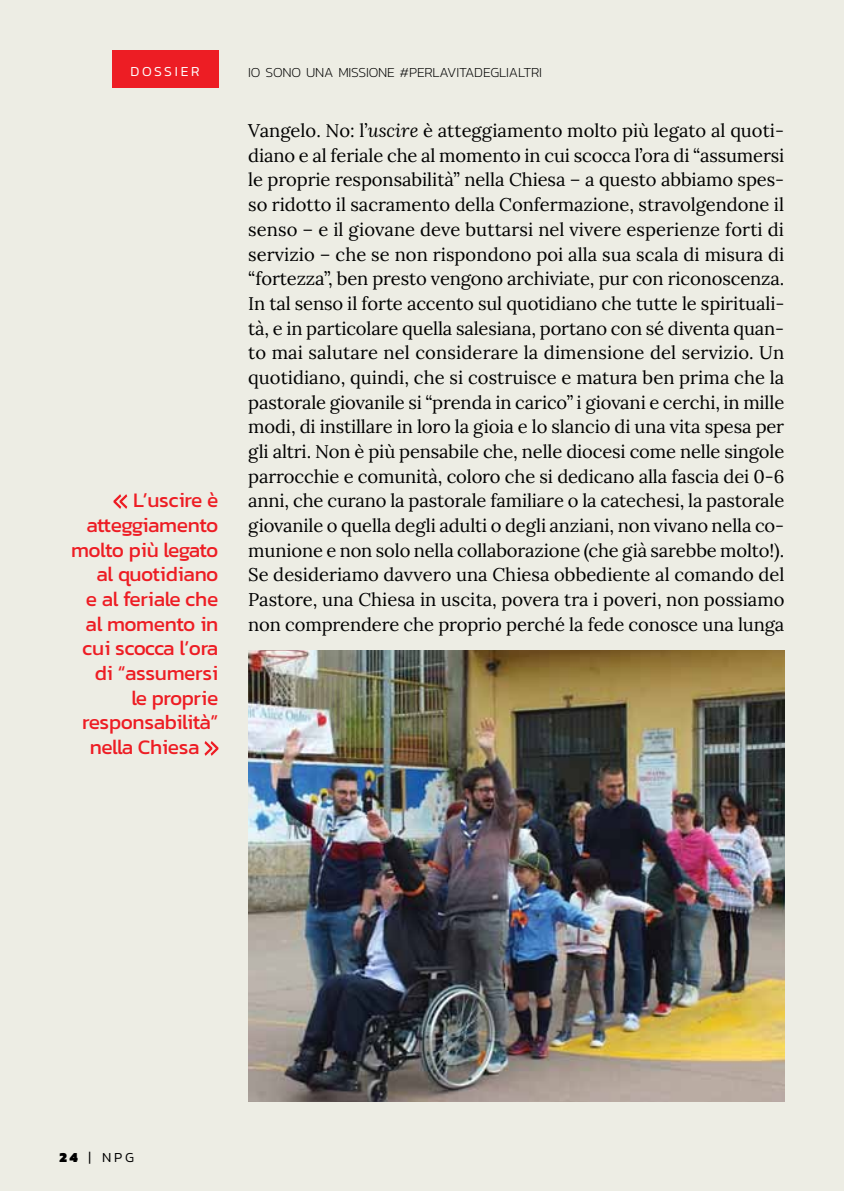
<style>
.page{position:relative;width:844px;height:1191px;background:#fff}
.page>*{position:absolute;margin:0;border:0;box-sizing:border-box;transform-origin:0 0}
.t1{font:21px "Kanit";letter-spacing:-.02em;color:#ed1d24}
.t2{font:18.38px/24.7px "Lora";letter-spacing:-.01em;color:#000;text-align:justify}
.t3{font:200 14px "Kanit";letter-spacing:-.01em;color:#000}
.t4{font:300 14px "Kanit";letter-spacing:.2em;color:#fff}
.t5{font:300 14px "Kanit";color:#000}
.s1{font-style:italic}
.s2{font-weight:900}
</style>
<div class="page">
<div style="left:0;top:0;width:843px;height:1191px;background:#edede4"></div>
<hr style="left:843px;top:0;width:1px;height:1191px;background:#e9e8dd">
<img style="left:248px;top:650px;width:536px;height:451px">
<div style="left:112px;top:50px;width:106px;height:38px;background:#ed1d24"></div>
<svg style="left:113px;top:494px;width:14px;height:15px"></svg>
<svg style="left:204px;top:741px;width:14px;height:15px"></svg>
<p class="t4" style="left:130px;top:61px;width:71px">DOSSI ER</p>
<p class="t1" style="left:133px;top:485px;width:87px">L’uscire è</p>
<p class="t1" style="left:87px;top:510px;width:133px">atteggiamento</p>
<p class="t1" style="left:71px;top:534px;width:148px">molto più legato</p>
<p class="t1" style="left:96px;top:559px;width:123px">al quotidiano</p>
<p class="t1" style="left:86px;top:584px;width:134px">e al feriale che</p>
<p class="t1" style="left:86px;top:608px;width:134px">al momento in</p>
<p class="t1" style="left:82px;top:633px;width:137px">cui scocca l’ora</p>
<p class="t1" style="left:95px;top:658px;width:125px">di “assumersi</p>
<p class="t1" style="left:131px;top:682px;width:88px">le proprie</p>
<p class="t1" style="left:82px;top:707px;width:138px">responsabilità”</p>
<p class="t1" style="left:90px;top:732px;width:111px">nella Chiesa</p>
<p class="t3" style="left:248px;top:63px;width:293px">IO SONO UNA MISSIONE #PERLAVITADEGLIALTRI</p>
<p class="t2" style="left:248px;top:117px;width:537px">Vangelo. No: l’<span class="s1">uscire</span> è atteggiamento molto più legato al quoti&shy;diano e al feriale che al momento in cui scocca l’ora di “assumersi le proprie responsabilità” nella Chiesa – a questo abbiamo spes&shy;so ridotto il sacramento della Confermazione, stravolgendone il senso – e il giovane deve buttarsi nel vivere esperienze forti di servizio – che se non rispondono poi alla sua scala di misura di “fortezza”, ben presto vengono archiviate, pur con riconoscenza.<br>In tal senso il forte accento sul quotidiano che tutte le spirituali&shy;tà, e in particolare quella salesiana, portano con sé diventa quan&shy;to mai salutare nel considerare la dimensione del servizio. Un quotidiano, quindi, che si costruisce e matura ben prima che la pastorale giovanile si “prenda in carico” i giovani e cerchi, in mille modi, di instillare in loro la gioia e lo slancio di una vita spesa per gli altri. Non è più pensabile che, nelle diocesi come nelle singole parrocchie e comunità, coloro che si dedicano alla fascia dei 0-6 anni, che curano la pastorale familiare o la catechesi, la pastorale giovanile o quella degli adulti o degli anziani, non vivano nella co&shy;munione e non solo nella collaborazione (che già sarebbe molto!).<br>Se desideriamo davvero una Chiesa obbediente al comando del Pastore, una Chiesa in uscita, povera tra i poveri, non possiamo non comprendere che proprio perché la fede conosce una lunga</p>
<p class="t5" style="left:60px;top:1147px;width:76px"><span class="s2">24</span> | NPG</p>
</div>
